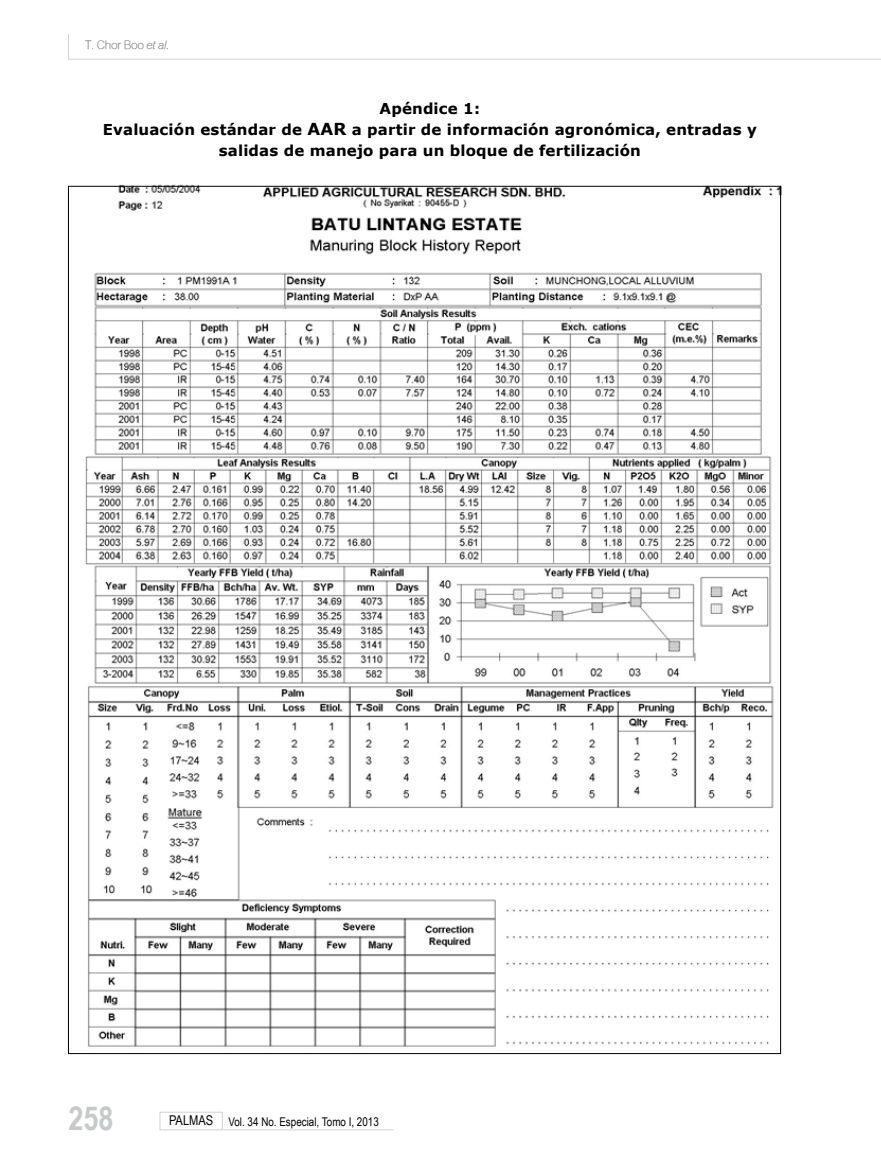
<style>
.page{position:relative;width:881px;height:1166px;background:#fff}
.page>*{position:absolute;margin:0;border:0;box-sizing:border-box;transform-origin:0 0}
.t1{font:700 33px "Arial Narrow Special G1";color:#c7c8ca}
.t2{font:700 15px/21px "Verdana";letter-spacing:.01em;color:#000}
.t3{font:12px "Arial Narrow";color:#000}
.t4{font:12px "Geneva Lght";letter-spacing:-.025em;color:#808285}
.s1{font-style:italic}
.s2{font-size:16.5px}
.s3{font-size:13.5px}
</style>
<div class="page">
<hr style="left:68px;top:59px;width:812px;height:1px;background:#d1d3d4">
<svg style="left:68px;top:34px;width:1px;height:25px"></svg>
<div style="left:159px;top:1111px;width:63px;height:18px;border:1px solid #d1d3d4"></div>
<hr style="left:223px;top:1129px;width:170px;height:1px;background:#d1d3d4">
<img style="left:76px;top:184px;width:706px;height:869px">
<p class="t4" style="left:85px;top:38px;width:86px">T. Chor Boo <span class="s1">et al.</span></p>
<p class="t2" style="left:379px;top:97px;width:102px">Apéndice 1:</p>
<p class="t2" style="left:103px;top:118px;width:219px">Evaluación estándar de <span class="s2">AAR</span></p>
<p class="t2" style="left:219px;top:118px;width:539px;text-indent:133px">a partir de información agronómica, entradas y salidas de manejo para un bloque de fertilización</p>
<h1 class="t1" style="left:68px;top:1096px;width:47px">258</h1>
<p class="t3" style="left:169px;top:1112px;width:211px"><span class="s3">PALMAS</span> Vol. 34 No. Especial, Tomo I, 2013</p>
</div>
